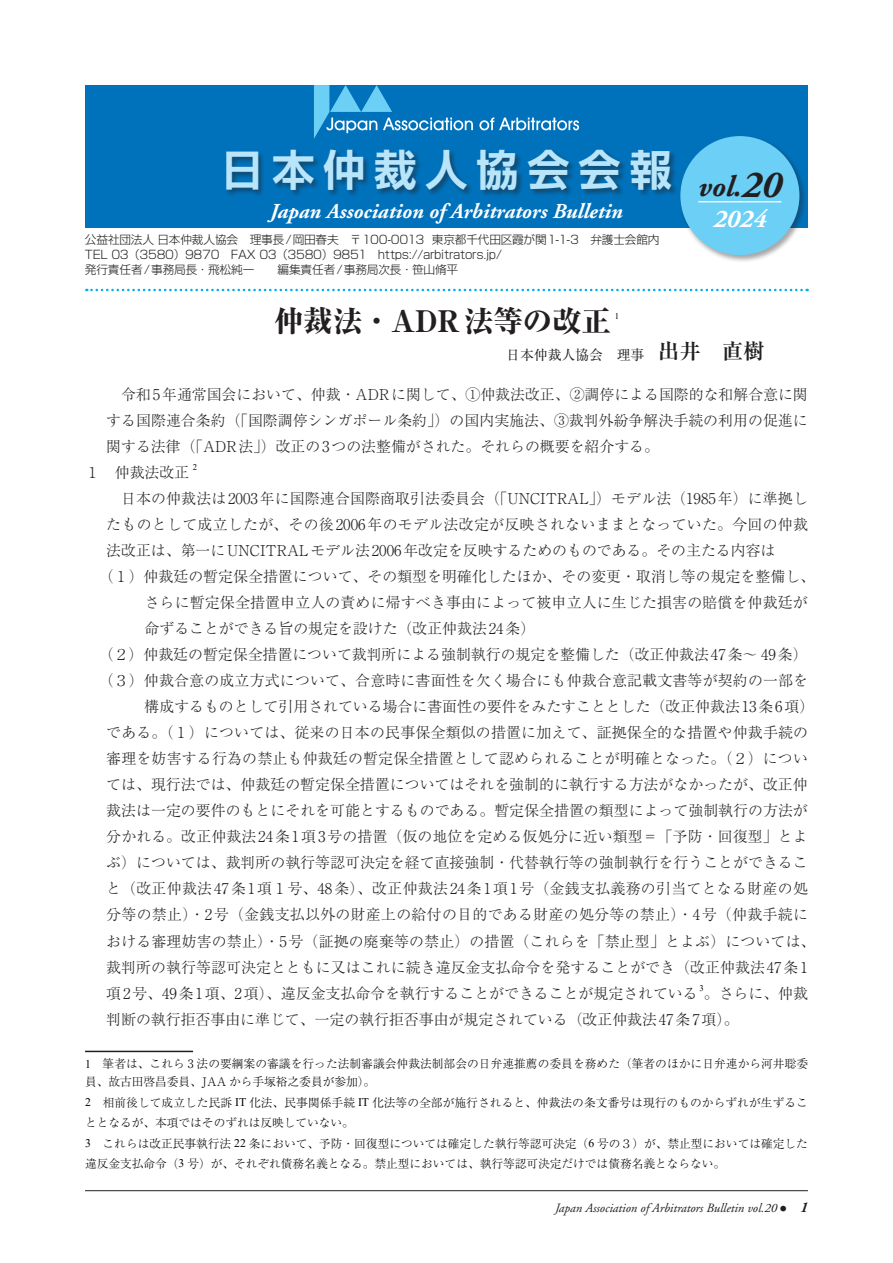
<style>
.page{position:relative;width:893px;height:1263px;background:#fff}
.page>*{position:absolute;margin:0;border:0;box-sizing:border-box;transform-origin:0 0}
.t1{font:700 42.45px "Shin Go Pro De";letter-spacing:.2em;color:#b9e5fa}
.大タイトル_青罫線付き{font:800 29.7px "Ryumin Pro";letter-spacing:-.01em;color:#231f20}
.t2{font:italic 700 29.7px "Adobe Garamond";color:#231f20}
.t3{font:italic 700 25.5px "Adobe Garamond";color:#fff}
.t4{font:italic 700 21.3px "Adobe Garamond";color:#fff}
.本文-1段落ち{font:300 14.85px/26.1px "Ryumin Pro";letter-spacing:.005em;color:#231f20;text-align:justify}
._1_本文-1段落ち{font:300 14.85px/26.1px "Ryumin Pro";letter-spacing:.005em;color:#231f20}
.本文-小見出し{font:300 14.85px "Ryumin Pro";color:#231f20}
.t5{font:italic 700 14.85px "Adobe Garamond";color:#231f20}
.t6{font:13.8px "Ryumin Pro";color:#231f20}
.t7{font:italic 12.75px "Adobe Garamond";color:#231f20}
.t8{font:300 11.7px/20.4px "Ryumin Pro";color:#000}
.t9{font:300 11.7px "Shin Go Pro";letter-spacing:-.02em;color:#231f20}
.大タイトル_青罫線付き-2{font:8.7px "Times New Roman";color:#000}
.本文-小見出し-2{font:8.7px "Times New Roman";color:#000}
.本文-1段落ち-2{font:8.7px "Times New Roman";color:#000}
.s1{font-size:38.25px}
.s2{font-weight:700;font-size:21.3px}
.s3{font-family:"Times New Roman";font-weight:400}
.s4{font-family:"Ryumin Pro";font-weight:300;font-style:normal;font-size:6.45px}
</style>
<div class="page">
<hr style="left:85px;top:1190px;width:723px;height:1px;background:#231f20">
<div style="left:85px;top:85px;width:723px;height:142px;background:#0072bc"></div>
<svg style="left:479px;top:117px;width:100px;height:13px"></svg>
<svg style="left:314px;top:85px;width:159px;height:54px"></svg>
<div style="left:225px;top:148px;width:453px;height:50px;background:#231f20;opacity:.5"></div>
<div style="left:679px;top:134px;width:128px;height:129px;background:#231f20;opacity:.4"></div>
<div style="left:680px;top:136px;width:119px;height:119px;background:#6bcff6;border-radius:50%"></div>
<hr style="left:698px;top:201px;width:83px;height:1px;background:#fff">
<svg style="left:86px;top:289px;width:722px;height:2px"></svg>
<hr style="left:85px;top:1051px;width:108px;height:1px;background:#231f20">
<p class="t1" style="left:221px;top:135px;width:452px">日本仲裁人協会会報</p>
<p class="t4" style="left:270px;top:199px;width:354px">Japan Association of Arbitrators Bulletin</p>
<p class="t9" style="left:85px;top:230px;width:576px">公益社団法人 日本仲裁人協会　理事長/岡田春夫　〒100-0013 東京都千代田区霞が関1-1-3　弁護士会館内</p>
<p class="t9" style="left:85px;top:245px;width:418px">TEL 03（3580）9870　FAX 03（3580）9851　https://arbitrators.jp/</p>
<p class="t9" style="left:85px;top:260px;width:375px">発行責任者/事務局長・飛松純一　　編集責任者/事務局次長・笹山脩平</p>
<p class="t2" style="left:698px;top:171px;width:85px">vol.<span class="s1">20</span></p>
<p class="t3" style="left:713px;top:205px;width:55px">2024</p>
<p class="大タイトル_青罫線付き" style="left:274px;top:298px;width:339px">仲裁法・ADR法等の改正</p>
<p class="大タイトル_青罫線付き-2" style="left:615px;top:310px;width:6px">1</p>
<p class="t6" style="left:506px;top:344px;width:260px">日本仲裁人協会　理事 <span class="s2">出井　直樹</span></p>
<p class="本文-1段落ち" style="left:106px;top:380px;width:703px;text-indent:15px">令和5年通常国会において、仲裁・ADRに関して、①仲裁法改正、②調停による国際的な和解合意に関する国際連合条約（「国際調停シンガポール条約」）の国内実施法、③裁判外紛争解決手続の利用の促進に関する法律（「ADR法」）改正の3つの法整備がされた。それらの概要を紹介する。</p>
<p class="本文-小見出し" style="left:85px;top:460px;width:106px">１　仲裁法改正</p>
<p class="本文-小見出し-2" style="left:193px;top:461px;width:6px">2</p>
<p class="本文-1段落ち" style="left:106px;top:484px;width:703px;text-indent:15px">日本の仲裁法は2003年に国際連合国際商取引法委員会（「UNCITRAL」）モデル法（1985年）に準拠したものとして成立したが、その後2006年のモデル法改定が反映されないままとなっていた。今回の仲裁法改正は、第一にUNCITRALモデル法2006年改定を反映するためのものである。その主たる内容は</p>
<p class="_1_本文-1段落ち" style="left:145px;top:562px;width:672px;text-indent:-46px">（１）仲裁廷の暫定保全措置について、その類型を明確化したほか、その変更・取消し等の規定を整備し、さらに暫定保全措置申立人の責めに帰すべき事由によって被申立人に生じた損害の賠償を仲裁廷が命ずることができる旨の規定を設けた（改正仲裁法24条）</p>
<p class="_1_本文-1段落ち" style="left:99px;top:640px;width:710px">（２）仲裁廷の暫定保全措置について裁判所による強制執行の規定を整備した（改正仲裁法47条～ 49条）</p>
<p class="_1_本文-1段落ち" style="left:145px;top:666px;width:671px;text-indent:-46px">（３）仲裁合意の成立方式について、合意時に書面性を欠く場合にも仲裁合意記載文書等が契約の一部を構成するものとして引用されている場合に書面性の要件をみたすこととした（改正仲裁法13条6項）</p>
<p class="本文-1段落ち" style="left:106px;top:718px;width:711px;text-align:left">である。（１）については、従来の日本の民事保全類似の措置に加えて、証拠保全的な措置や仲裁手続の審理を妨害する行為の禁止も仲裁廷の暫定保全措置として認められることが明確となった。（２）については、現行法では、仲裁廷の暫定保全措置についてはそれを強制的に執行する方法がなかったが、改正仲裁法は一定の要件のもとにそれを可能とするものである。暫定保全措置の類型によって強制執行の方法が分かれる。改正仲裁法24条1項3号の措置（仮の地位を定める仮処分に近い類型＝「予防・回復型」とよぶ）については、裁判所の執行等認可決定を経て直接強制・代替執行等の強制執行を行うことができること（改正仲裁法47条1項１号、48条）、改正仲裁法24条1項1号（金銭支払義務の引当てとなる財産の処分等の禁止）・2号（金銭支払以外の財産上の給付の目的である財産の処分等の禁止）・4号（仲裁手続における審理妨害の禁止）・5号（証拠の廃棄等の禁止）の措置（これらを「禁止型」とよぶ）については、裁判所の執行等認可決定とともに又はこれに続き違反金支払命令を発することができ（改正仲裁法47条1項2号、49条1項、2項）、違反金支払命令を執行することができることが規定されている。さらに、仲裁</p>
<p class="本文-1段落ち-2" style="left:699px;top:982px;width:6px">3</p>
<p class="本文-1段落ち" style="left:106px;top:1005px;width:634px">判断の執行拒否事由に準じて、一定の執行拒否事由が規定されている（改正仲裁法47条7項）。</p>
<p class="t8" style="left:85px;top:1054px;width:725px;line-height:18px"><span class="s3">1</span>　筆者は、これら 3 法の要綱案の審議を行った法制審議会仲裁法制部会の日弁連推薦の委員を務めた（筆者のほかに日弁連から河井聡委員、故古田啓昌委員、JAA から手塚裕之委員が参加）。</p>
<p class="t8" style="left:85px;top:1091px;width:724px"><span class="s3">2</span>　相前後して成立した民訴 <span class="s3">IT</span> 化法、民事関係手続 <span class="s3">IT</span> 化法等の全部が施行されると、仲裁法の条文番号は現行のものからずれが生ずることとなるが、本項ではそのずれは反映していない。</p>
<p class="t8" style="left:85px;top:1132px;width:724px"><span class="s3">3</span>　これらは改正民事執行法 <span class="s3">22</span> 条において、予防・回復型については確定した執行等認可決定（<span class="s3">6</span> 号の３）が、禁止型においては確定した違反金支払命令（<span class="s3">3</span> 号）が、それぞれ債務名義となる。禁止型においては、執行等認可決定だけでは債務名義とならない。</p>
<p class="t7" style="left:555px;top:1201px;width:233px">Japan Association of Arbitrators Bulletin vol.20 <span class="s4">●</span></p>
<p class="t5" style="left:800px;top:1199px;width:9px">1</p>
</div>
